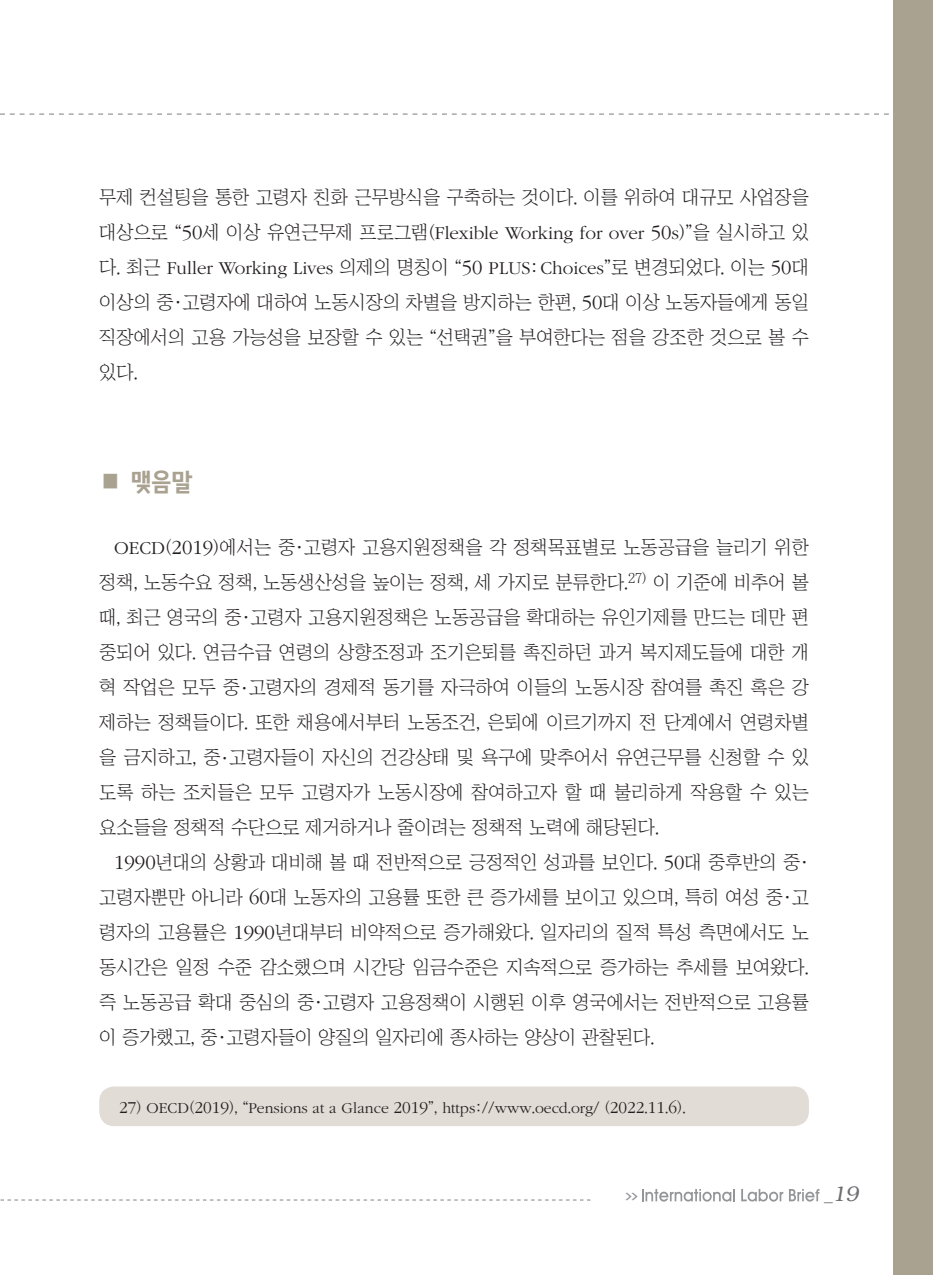
<style>
.page{position:relative;width:933px;height:1275px;background:#fff}
.page>*{position:absolute;margin:0;border:0;box-sizing:border-box;transform-origin:0 0}
.서론{font:24.5px "KBI Zfor SM Esgo H";color:#aaa291}
.t1{font:italic 300 21px "Bookman";color:#6c6d70}
.본문{font:18.9px/35px "Chosunilbo NM";color:#231f20;text-align:justify}
.각주{font:300 15.75px "ITC Garamond Std";color:#231f20}
.t2{font:700 7.88px "Ko Pub Dotum";color:#939598;scale:2 1}
.s1{font-family:"ITC Garamond Std";font-weight:300;font-size:20.82px}
.s2{font-family:"ITC Garamond Std";font-weight:300}
.s3{font-size:17.32px}
.s4{font-family:"Chosunilbo NM";font-weight:400}
.s5{font-family:"Helvetica";font-weight:400;font-style:normal;font-size:17.5px}
</style>
<div class="page">
<svg style="left:0;top:113px;width:889px;height:2px"></svg>
<div style="left:893px;top:0;width:40px;height:1275px;background:#aaa291"></div>
<svg style="left:0;top:1199px;width:590px;height:1px"></svg>
<svg style="left:642px;top:1189px;width:93px;height:13px"></svg>
<svg style="left:741px;top:1189px;width:42px;height:13px"></svg>
<svg style="left:789px;top:1189px;width:30px;height:12px"></svg>
<div style="left:99px;top:1086px;width:710px;height:40px;background:#e1dcd5;border-radius:15px"></div>
<p class="본문" style="left:99px;top:179px;width:711px">무제 컨설팅을 통한 고령자 친화 근무방식을 구축하는 것이다. 이를 위하여 대규모 사업장을 대상으로 “<span class="s1">50</span>세 이상 유연근무제 프로그램(<span class="s2">Flexible Working for over</span> <span class="s1">50</span><span class="s2">s</span>)”을 실시하고 있 다. 최근 <span class="s2">Fuller Working Lives</span> 의제의 명칭이 “<span class="s1">50</span> <span class="s2">PLUS</span>: <span class="s2">Choices</span>”로 변경되었다. 이는 <span class="s1">50</span>대 이상의 중·고령자에 대하여 노동시장의 차별을 방지하는 한편, <span class="s1">50</span>대 이상 노동자들에게 동일 직장에서의 고용 가능성을 보장할 수 있는 “선택권”을 부여한다는 점을 강조한 것으로 볼 수 있다.</p>
<p class="서론" style="left:99px;top:467px;width:95px">■ 맺음말</p>
<p class="본문" style="left:99px;top:529px;width:711px;text-indent:15px"><span class="s2">OECD</span>(<span class="s1">2019</span>)에서는 중·고령자 고용지원정책을 각 정책목표별로 노동공급을 늘리기 위한 정책, 노동수요 정책, 노동생산성을 높이는 정책, 세 가지로 분류한다.<sup>27)</sup> 이 기준에 비추어 볼 때, 최근 영국의 중·고령자 고용지원정책은 노동공급을 확대하는 유인기제를 만드는 데만 편 중되어 있다. 연금수급 연령의 상향조정과 조기은퇴를 촉진하던 과거 복지제도들에 대한 개 혁 작업은 모두 중‧고령자의 경제적 동기를 자극하여 이들의 노동시장 참여를 촉진 혹은 강 제하는 정책들이다. 또한 채용에서부터 노동조건, 은퇴에 이르기까지 전 단계에서 연령차별 을 금지하고, 중‧고령자들이 자신의 건강상태 및 욕구에 맞추어서 유연근무를 신청할 수 있 도록 하는 조치들은 모두 고령자가 노동시장에 참여하고자 할 때 불리하게 작용할 수 있는 요소들을 정책적 수단으로 제거하거나 줄이려는 정책적 노력에 해당된다.</p>
<p class="본문" style="left:99px;top:844px;width:711px;text-indent:15px"><span class="s1">1990</span>년대의 상황과 대비해 볼 때 전반적으로 긍정적인 성과를 보인다. <span class="s1">50</span>대 중후반의 중· 고령자뿐만 아니라 <span class="s1">60</span>대 노동자의 고용률 또한 큰 증가세를 보이고 있으며, 특히 여성 중·고 령자의 고용률은 <span class="s1">1990</span>년대부터 비약적으로 증가해왔다. 일자리의 질적 특성 측면에서도 노 동시간은 일정 수준 감소했으며 시간당 임금수준은 지속적으로 증가하는 추세를 보여왔다. 즉 노동공급 확대 중심의 중·고령자 고용정책이 시행된 이후 영국에서는 전반적으로 고용률 이 증가했고, 중·고령자들이 양질의 일자리에 종사하는 양상이 관찰된다.</p>
<p class="각주" style="left:119px;top:1100px;width:568px"><span class="s3">27</span><span class="s4">)</span> OECD<span class="s4">(</span><span class="s3">2019</span><span class="s4">), “</span>Pensions at a Glance <span class="s3">2019</span><span class="s4">”,</span> https<span class="s4">://</span>www<span class="s4">.</span>oecd<span class="s4">.</span>org<span class="s4">/ (</span><span class="s3">2022</span><span class="s4">.</span><span class="s3">11</span><span class="s4">.</span><span class="s3">6</span><span class="s4">).</span></p>
<p class="t2" style="left:625px;top:1192px;width:8px">&gt;&gt;</p>
<p class="t1" style="left:824px;top:1182px;width:36px"><span class="s5">_</span>19</p>
</div>
